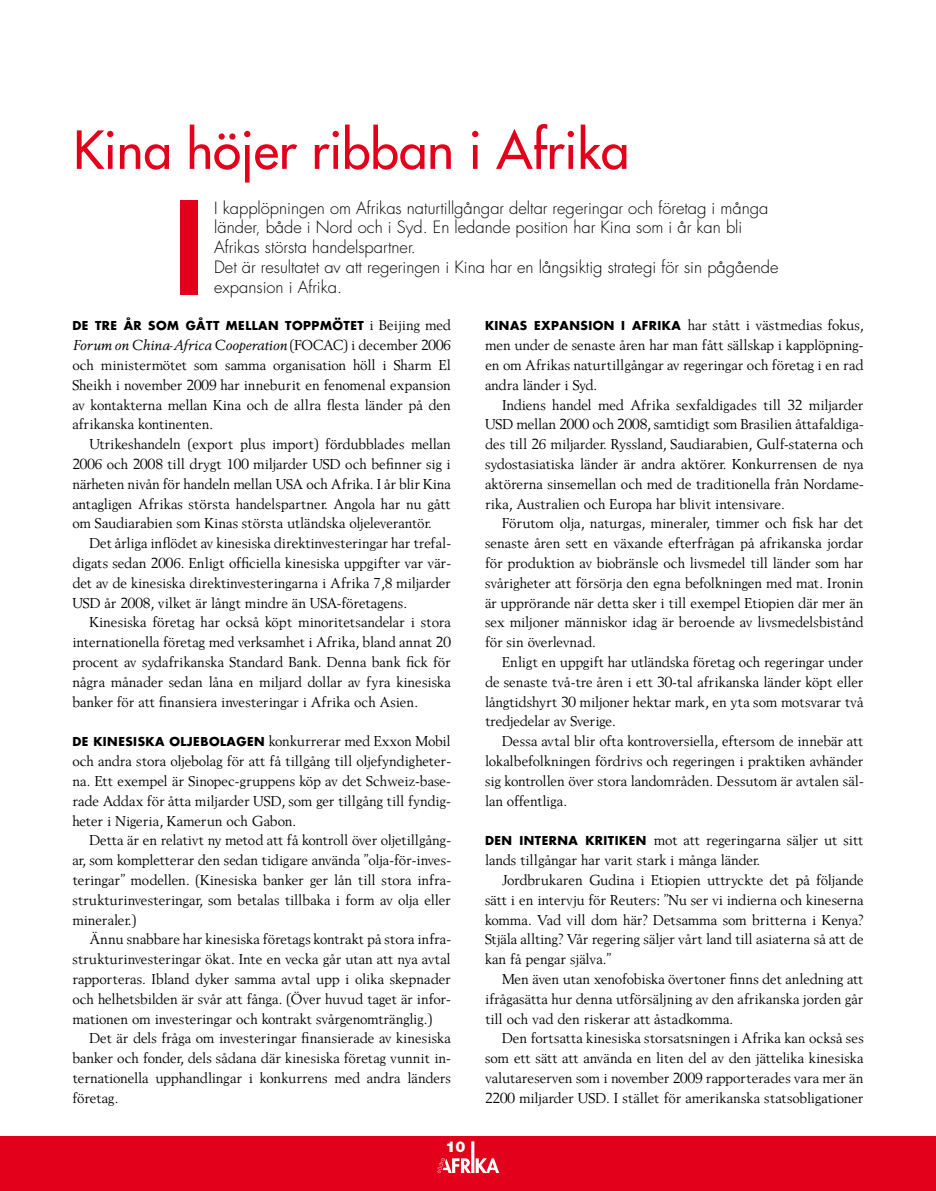
<style>
.page{position:relative;width:936px;height:1191px;background:#fff}
.page>*{position:absolute;margin:0;border:0;box-sizing:border-box;transform-origin:0 0}
.t1{font:51px "Futura";color:#e2001b}
.t2{font:300 16.5px/19.8px "Futura";color:#000}
.t3{font:15px/19.8px "Berling";letter-spacing:-.015em;color:#000;text-align:justify}
.t4{font:900 15px "Helvetica Neue";color:#fff}
.t5{font:700 12px "Futura";letter-spacing:.04em;color:#000}
.s1{font-style:italic}
.s2{font-family:"Futura";font-weight:700;font-size:12px}
</style>
<div class="page">
<div style="left:180px;top:200px;width:17px;height:94px;background:#e2001b"></div>
<div style="left:0;top:1136px;width:935px;height:55px;background:#e2001b"></div>
<svg style="left:437px;top:1141px;width:62px;height:32px"></svg>
<h1 class="t1" style="left:73px;top:117px;width:557px">Kina höjer ribban i Afrika</h1>
<p class="t2" style="left:214px;top:198px;width:566px">I kapplöpningen om Afrikas naturtillgångar deltar regeringar och företag i många länder, både i Nord och i Syd. En ledande position har Kina som i år kan bli Afrikas största handelspartner.<br>Det är resultatet av att regeringen i Kina har en långsiktig strategi för sin pågående expansion i Afrika.</p>
<p class="t5" style="left:72px;top:317px;width:9px">DE</p>
<p class="t5" style="left:95px;top:317px;width:9px">TRE</p>
<p class="t5" style="left:124px;top:317px;width:124px">ÅR SOM GÅTT MELLAN</p>
<p class="t5" style="left:285px;top:317px;width:10px">TOPP</p>
<p class="t5" style="left:320px;top:317px;width:32px">MÖTET</p>
<p class="t3" style="left:72px;top:315px;width:380px;text-indent:297px">i Beijing med <span class="s1">Forum on China-Africa Cooperation</span> (FOCAC) i december 2006 och ministermötet som samma organisation höll i Sharm El Sheikh i november 2009 har inneburit en fenomenal expansion av kontakterna mellan Kina och de allra flesta länder på den afrikanska kontinenten.</p>
<p class="t3" style="left:72px;top:434px;width:380px;text-indent:17px">Utrikeshandeln (export plus import) fördubblades mellan 2006 och 2008 till drygt 100 miljarder USD och befinner sig i närheten nivån för handeln mellan USA och Afrika. I år blir Kina antagligen Afrikas största handelspartner. Angola har nu gått om Saudiarabien som Kinas största utländska oljeleverantör.</p>
<p class="t3" style="left:72px;top:533px;width:380px;text-indent:17px">Det årliga inflödet av kinesiska direktinvesteringar har trefal&shy;digats sedan 2006. Enligt officiella kinesiska uppgifter var vär&shy;det av de kinesiska direktinvesteringarna i Afrika 7,8 miljarder USD år 2008, vilket är långt mindre än USA-företagens.</p>
<p class="t3" style="left:72px;top:612px;width:380px;text-indent:17px">Kinesiska företag har också köpt minoritetsandelar i stora internationella företag med verksamhet i Afrika, bland annat 20 procent av sydafrikanska Standard Bank. Denna bank fick för några månader sedan låna en miljard dollar av fyra kinesiska banker för att finansiera investeringar i Afrika och Asien.</p>
<p class="t5" style="left:72px;top:733px;width:30px">DE KINESISKA</p>
<p class="t5" style="left:169px;top:733px;width:10px">OLJEBOLA</p>
<p class="t3" style="left:72px;top:731px;width:380px;text-indent:164px"><span class="s2">GEN</span> konkurrerar med Exxon Mobil och andra stora oljebolag för att få tillgång till oljefyndigheter&shy;na. Ett exempel är Sinopec-gruppens köp av det Schweiz-base&shy;rade Addax för åtta miljarder USD, som ger tillgång till fyndig&shy;heter i Nigeria, Kamerun och Gabon.</p>
<p class="t3" style="left:72px;top:830px;width:380px;text-indent:17px">Detta är en relativt ny metod att få kontroll över oljetillgång&shy;ar, som kompletterar den sedan tidigare använda ”olja-för-inves&shy;teringar” modellen. (Kinesiska banker ger lån till stora infra&shy;strukturinvesteringar, som betalas tillbaka i form av olja eller mineraler.)</p>
<p class="t3" style="left:72px;top:929px;width:380px;text-indent:17px">Ännu snabbare har kinesiska företags kontrakt på stora infra&shy;strukturinvesteringar ökat. Inte en vecka går utan att nya avtal rapporteras. Ibland dyker samma avtal upp i olika skepnader och helhetsbilden är svår att fånga. (Över huvud taget är infor&shy;mationen om investeringar och kontrakt svårgenomtränglig.)</p>
<p class="t3" style="left:72px;top:1028px;width:380px;text-indent:17px">Det är dels fråga om investeringar finansierade av kinesiska banker och fonder, dels sådana där kinesiska företag vunnit in&shy;ternationella upphandlingar i konkurrens med andra länders företag.</p>
<p class="t4" style="left:445px;top:1137px;width:22px">10</p>
<p class="t3" style="left:485px;top:315px;width:380px;text-indent:203px">har stått i västmedias fokus, men under de senaste åren har man fått sällskap i kapplöpning&shy;en om Afrikas naturtillgångar av regeringar och företag i en rad andra länder i Syd.</p>
<p class="t3" style="left:485px;top:394px;width:380px;text-indent:17px">Indiens handel med Afrika sexfaldigades till 32 miljarder USD mellan 2000 och 2008, samtidigt som Brasilien åttafaldiga&shy;des till 26 miljarder. Ryssland, Saudiarabien, Gulf-staterna och sydostasiatiska länder är andra aktörer. Konkurrensen de nya aktörerna sinsemellan och med de traditionella från Nordame&shy;rika, Australien och Europa har blivit intensivare.</p>
<p class="t3" style="left:485px;top:513px;width:380px;text-indent:17px">Förutom olja, naturgas, mineraler, timmer och fisk har det senaste åren sett en växande efterfrågan på afrikanska jordar för produktion av biobränsle och livsmedel till länder som har svårigheter att försörja den egna befolkningen med mat. Ironin är upprörande när detta sker i till exempel Etiopien där mer än sex miljoner människor idag är beroende av livsmedelsbistånd för sin överlevnad.</p>
<p class="t3" style="left:485px;top:652px;width:380px;text-indent:17px">Enligt en uppgift har utländska företag och regeringar under de senaste två-tre åren i ett 30-tal afrikanska länder köpt eller långtidshyrt 30 miljoner hektar mark, en yta som motsvarar två tredjedelar av Sverige.</p>
<p class="t3" style="left:485px;top:731px;width:380px;text-indent:17px">Dessa avtal blir ofta kontroversiella, eftersom de innebär att lokalbefolkningen fördrivs och regeringen i praktiken avhänder sig kontrollen över stora landområden. Dessutom är avtalen säl&shy;lan offentliga.</p>
<p class="t5" style="left:485px;top:832px;width:10px">DEN</p>
<p class="t5" style="left:519px;top:832px;width:10px">INTERNA</p>
<p class="t5" style="left:585px;top:832px;width:9px">KRITIKEN</p>
<p class="t5" style="left:485px;top:317px;width:19px">KINAS</p>
<p class="t5" style="left:534px;top:317px;width:27px">EXPANSION</p>
<p class="t5" style="left:621px;top:317px;width:37px">I AFRIKA</p>
<p class="t3" style="left:485px;top:830px;width:380px;text-indent:169px">mot att regeringarna säljer ut sitt lands tillgångar har varit stark i många länder.</p>
<p class="t3" style="left:485px;top:870px;width:380px;text-indent:17px">Jordbrukaren Gudina i Etiopien uttryckte det på följande sätt i en intervju för Reuters: ”Nu ser vi indierna och kineserna komma. Vad vill dom här? Detsamma som britterna i Kenya?<br>Stjäla allting? Vår regering säljer vårt land till asiaterna så att de kan få pengar själva.”</p>
<p class="t3" style="left:485px;top:969px;width:380px;text-indent:17px">Men även utan xenofobiska övertoner finns det anledning att ifrågasätta hur denna utförsäljning av den afrikanska jorden går till och vad den riskerar att åstadkomma.</p>
<p class="t3" style="left:485px;top:1028px;width:380px;text-indent:17px">Den fortsatta kinesiska storsatsningen i Afrika kan också ses som ett sätt att använda en liten del av den jättelika kinesiska valutareserven som i november 2009 rapporterades vara mer än 2200 miljarder USD. I stället för amerikanska statsobligationer</p>
</div>
